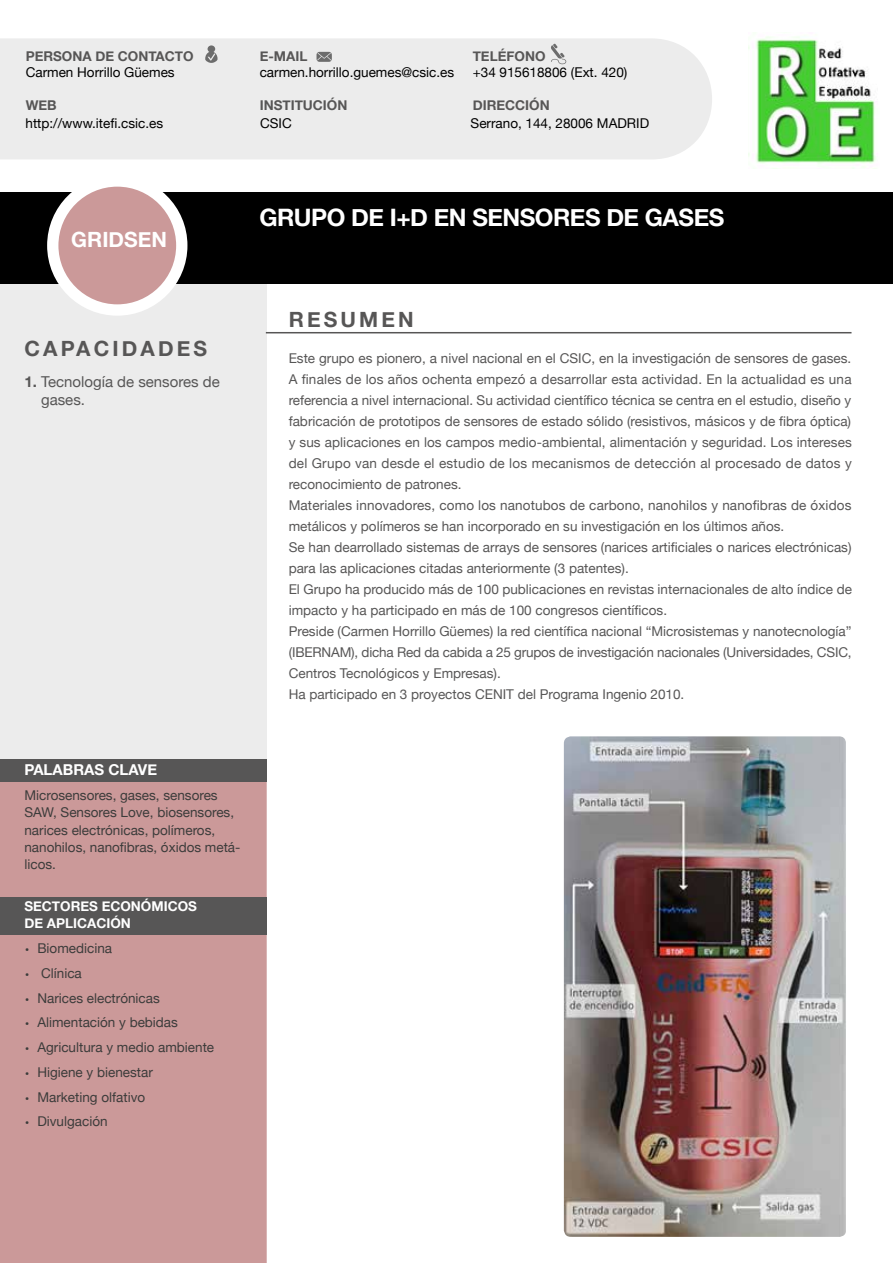
<style>
.page{position:relative;width:893px;height:1263px;background:#fff}
.page>*{position:absolute;margin:0;border:0;box-sizing:border-box;transform-origin:0 0}
.t1{font:700 24px "Helvetica Neue";letter-spacing:-.02em;color:#fff}
.t2{font:700 21px "Helvetica Neue";letter-spacing:.15em;color:#575656}
.t3{font:700 21px "Helvetica Neue";color:#fff}
.t4{font:15px/18px "Helvetica Neue";color:#575656}
.t5{font:700 15px "Helvetica Neue";color:#fff}
.t6{font:13.5px/21px "Helvetica Neue";color:#575656}
.t7{font:13.5px/17.2px "Helvetica Neue";color:#3c3c3b}
.t8{font:13.5px "Helvetica Neue";color:#000}
.t9{font:700 13.5px "Helvetica Neue";color:#575656}
.t10{font:700 13.5px/17.2px "Helvetica Neue";color:#fff}
.s1{font-weight:700}
.s2{font-family:"Avant Garde";font-size:9px}
</style>
<div class="page">
<div style="left:0;top:275px;width:267px;height:495px;background:#ececec"></div>
<div style="left:0;top:781px;width:267px;height:482px;background:#cb9999"></div>
<div style="left:0;top:759px;width:267px;height:22px;background:#575656"></div>
<div style="left:0;top:897px;width:267px;height:38px;background:#575656"></div>
<div style="left:0;top:192px;width:893px;height:92px;background:#000"></div>
<div style="left:53px;top:181px;width:129px;height:129px;background:#cb9999;border-radius:50%"></div>
<div style="left:47px;top:175px;width:140px;height:141px;border:11px solid #fff;border-radius:50%"></div>
<hr style="left:266px;top:332px;width:585px;height:1px;background:#575656">
<div style="left:0;top:38px;width:712px;height:121px;background:#ececec"></div>
<svg style="left:317px;top:52px;width:15px;height:10px"></svg>
<svg style="left:205px;top:45px;width:13px;height:18px"></svg>
<svg style="left:550px;top:44px;width:16px;height:20px"></svg>
<img style="left:748px;top:36px;width:129px;height:133px">
<img style="left:564px;top:736px;width:282px;height:501px">
<p class="t9" style="left:26px;top:48px;width:169px">PERSONA DE CONTACTO</p>
<p class="t9" style="left:260px;top:48px;width:49px">E-MAIL</p>
<p class="t9" style="left:473px;top:48px;width:74px">TELÉFONO</p>
<p class="t8" style="left:26px;top:65px;width:151px">Carmen Horrillo Güemes</p>
<p class="t8" style="left:260px;top:65px;width:196px">carmen.horrillo.guemes@csic.es</p>
<p class="t8" style="left:473px;top:65px;width:156px">+34 915618806 (Ext. 420)</p>
<p class="t9" style="left:26px;top:97px;width:32px">WEB</p>
<p class="t9" style="left:260px;top:97px;width:89px">INSTITUCIÓN</p>
<p class="t9" style="left:473px;top:97px;width:78px">DIRECCIÓN</p>
<p class="t8" style="left:26px;top:115px;width:139px">http://www.itefi.csic.es</p>
<p class="t8" style="left:260px;top:115px;width:33px">CSIC</p>
<p class="t8" style="left:471px;top:115px;width:180px">Serrano, 144, 28006 MADRID</p>
<h2 class="t3" style="left:71px;top:226px;width:97px">GRIDSEN</h2>
<h1 class="t1" style="left:259px;top:202px;width:466px">GRUPO DE I+D EN SENSORES DE GASES</h1>
<h2 class="t2" style="left:24px;top:336px;width:184px">CAPACIDADES</h2>
<p class="t4" style="left:41px;top:372px;width:180px;text-indent:-17px"><span class="s1">1.</span> Tecnología de sensores de gases.</p>
<p class="t5" style="left:24px;top:761px;width:134px">PALABRAS CLAVE</p>
<p class="t7" style="left:24px;top:786px;width:218px">Microsensores, gases, sensores<br>SAW, Sensores Love, biosensores, narices electrónicas, polímeros, nanohilos, nanofibras, óxidos metá&shy;licos.</p>
<p class="t10" style="left:24px;top:897px;width:174px">SECTORES ECONÓMICOS<br>DE APLICACIÓN</p>
<p class="t7" style="left:24px;top:939px;width:89px"><span class="s2">•</span> Biomedicina</p>
<p class="t7" style="left:24px;top:964px;width:59px"><span class="s2">•</span> Clínica</p>
<p class="t7" style="left:24px;top:989px;width:137px"><span class="s2">•</span> Narices electrónicas</p>
<p class="t7" style="left:24px;top:1014px;width:155px"><span class="s2">•</span> Alimentación y bebidas</p>
<p class="t7" style="left:24px;top:1038px;width:191px"><span class="s2">•</span> Agricultura y medio ambiente</p>
<p class="t7" style="left:24px;top:1063px;width:130px"><span class="s2">•</span> Higiene y bienestar</p>
<p class="t7" style="left:24px;top:1088px;width:122px"><span class="s2">•</span> Marketing olfativo</p>
<p class="t7" style="left:24px;top:1113px;width:85px"><span class="s2">•</span> Divulgación</p>
<h2 class="t2" style="left:289px;top:306px;width:127px">RESUMEN</h2>
<p class="t6" style="left:289px;top:347px;width:565px">Este grupo es pionero, a nivel nacional en el CSIC, en la investigación de sensores de gases.<br>A finales de los años ochenta empezó a desarrollar esta actividad. En la actualidad es una referencia a nivel internacional. Su actividad científico técnica se centra en el estudio, diseño y fabricación de prototipos de sensores de estado sólido (resistivos, másicos y de fibra óptica) y sus aplicaciones en los campos medio-ambiental, alimentación y seguridad. Los intereses del Grupo van desde el estudio de los mecanismos de detección al procesado de datos y reconocimiento de patrones.<br>Materiales innovadores, como los nanotubos de carbono, nanohilos y nanofibras de óxidos metálicos y polímeros se han incorporado en su investigación en los últimos años.<br>Se han dearrollado sistemas de arrays de sensores (narices artificiales o narices electrónicas) para las aplicaciones citadas anteriormente (3 patentes).<br>El Grupo ha producido más de 100 publicaciones en revistas internacionales de alto índice de impacto y ha participado en más de 100 congresos científicos.<br>Preside (Carmen Horrillo Güemes) la red científica nacional “Microsistemas y nanotecnología” (IBERNAM), dicha Red da cabida a 25 grupos de investigación nacionales (Universidades, CSIC, Centros Tecnológicos y Empresas).<br>Ha participado en 3 proyectos CENIT del Programa Ingenio 2010.</p>
</div>
